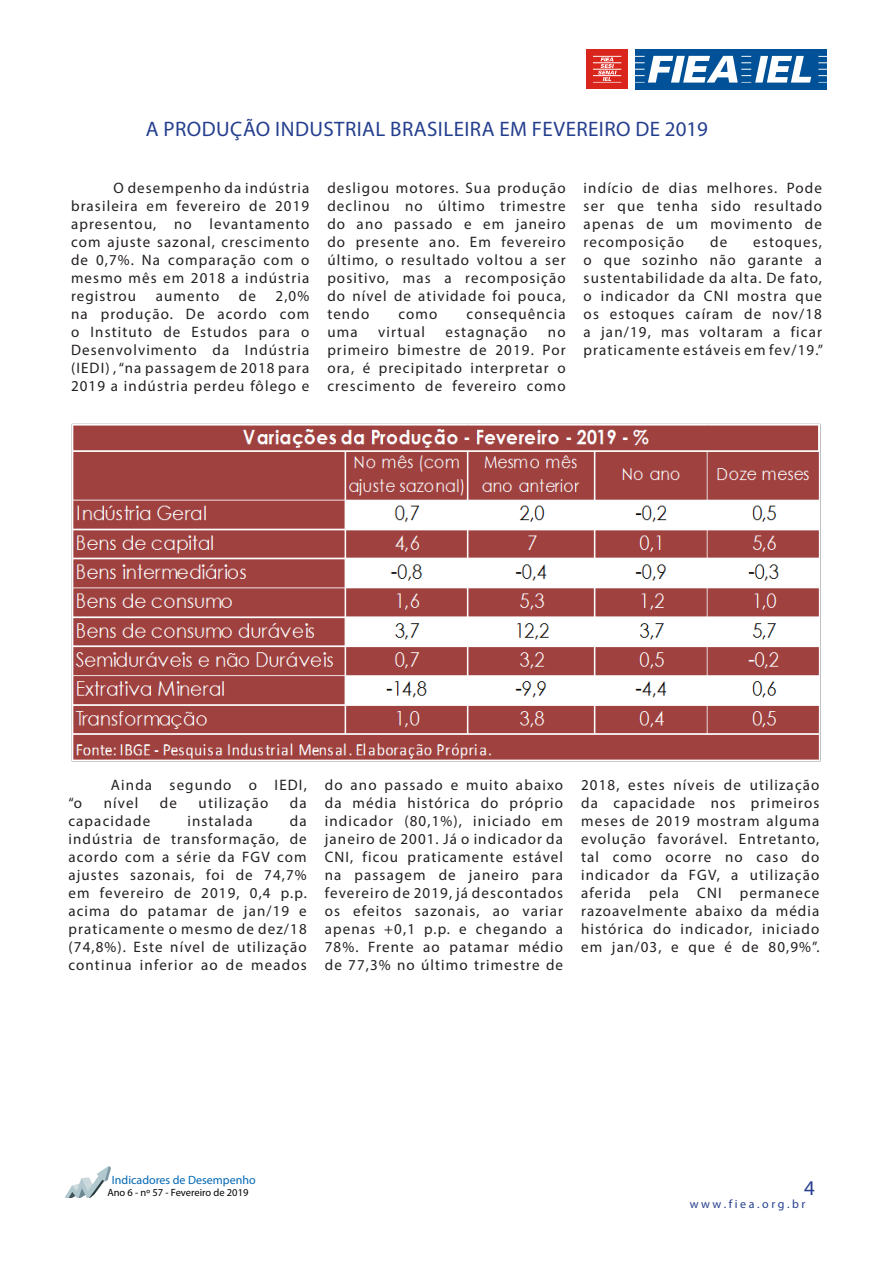
<style>
.page{position:relative;width:893px;height:1263px;background:#fff}
.page>*{position:absolute;margin:0;border:0;box-sizing:border-box;transform-origin:0 0}
.t1{font:21px "Myriad Pro";letter-spacing:.02em;color:#253f8e}
.t2{font:15.15px/18px "Myriad Pro";letter-spacing:.075em;color:#231f20;text-align:justify}
.t3{font:12px "Myriad Pro";color:#0166b3}
.t4{font:12px "Myriad Pro";color:#253f8e}
.t5{font:10.5px "Myriad Pro";color:#000}
</style>
<div class="page">
<img style="left:66px;top:1166px;width:44px;height:31px">
<div style="left:747px;top:49px;width:80px;height:40px;background:#005197"></div>
<svg style="left:818px;top:69px;width:9px;height:7px"></svg>
<svg style="left:818px;top:56px;width:9px;height:7px"></svg>
<div style="left:635px;top:49px;width:116px;height:40px;background:#005197"></div>
<div style="left:586px;top:49px;width:42px;height:40px;background:#da251d"></div>
<svg style="left:593px;top:56px;width:28px;height:27px"></svg>
<svg style="left:635px;top:56px;width:176px;height:27px"></svg>
<img style="left:71px;top:423px;width:750px;height:339px">
<p class="t1" style="left:146px;top:116px;width:564px">A PRODUÇÃO INDUSTRIAL BRASILEIRA EM FEVEREIRO DE 2019</p>
<p class="t2" style="left:71px;top:178px;width:240px;text-indent:43px">O desempenho da indústria brasileira em fevereiro de 2019 apresentou, no levantamento com ajuste sazonal, crescimento de 0,7%. Na comparação com o mesmo mês em 2018 a indústria registrou</p>
<p class="t2" style="left:156px;top:286px;width:65px">aumento</p>
<p class="t2" style="left:239px;top:286px;width:19px">de</p>
<p class="t2" style="left:71px;top:286px;width:240px;text-indent:205px">2,0% na produção. De acordo com o Instituto de Estudos para o Desenvolvimento da Indústria (IEDI) , “na passagem de 2018 para 2019 a indústria perdeu fôlego e</p>
<p class="t2" style="left:327px;top:178px;width:240px">desligou motores. Sua produção declinou no último trimestre do ano passado e em janeiro do presente ano. Em fevereiro último, o resultado voltou a ser positivo, mas a recomposição do nível de atividade foi pouca, tendo</p>
<p class="t2" style="left:398px;top:304px;width:40px">como</p>
<p class="t2" style="left:467px;top:304px;width:101px">consequência</p>
<p class="t2" style="left:327px;top:322px;width:32px">uma</p>
<p class="t2" style="left:378px;top:322px;width:48px">virtual</p>
<p class="t2" style="left:446px;top:322px;width:83px">estagnação</p>
<p class="t2" style="left:327px;top:322px;width:240px;text-indent:221px">no primeiro bimestre de 2019. Por ora, é precipitado interpretar o crescimento de fevereiro como</p>
<p class="t2" style="left:584px;top:178px;width:240px">indício de dias melhores. Pode ser que tenha sido resultado apenas de um movimento de recomposição</p>
<p class="t2" style="left:710px;top:232px;width:19px">de</p>
<p class="t2" style="left:584px;top:232px;width:241px;text-indent:170px">estoques, o que sozinho não garante a sustentabilidade da alta. De fato, o indicador da CNI mostra que os estoques caíram de nov/18 a jan/19, mas voltaram a ficar praticamente estáveis em fev/19.”</p>
<p class="t2" style="left:111px;top:775px;width:197px">Ainda segundo o IEDI,</p>
<p class="t2" style="left:68px;top:793px;width:15px">“o</p>
<p class="t2" style="left:104px;top:793px;width:36px">nível</p>
<p class="t2" style="left:160px;top:793px;width:19px">de</p>
<p class="t2" style="left:199px;top:793px;width:71px">utilização</p>
<p class="t2" style="left:290px;top:793px;width:18px">da</p>
<p class="t2" style="left:68px;top:811px;width:83px">capacidade</p>
<p class="t2" style="left:187px;top:811px;width:67px">instalada</p>
<p class="t2" style="left:68px;top:811px;width:240px;text-indent:221px">da indústria de transformação, de acordo com a série da FGV com ajustes sazonais, foi de 74,7% em fevereiro de 2019, 0,4 p.p. acima do patamar de jan/19 e praticamente o mesmo de dez/18 (74,8%). Este nível de utilização continua inferior ao de meados</p>
<p class="t2" style="left:325px;top:775px;width:240px">do ano passado e muito abaixo da média histórica do próprio indicador (80,1%), iniciado em janeiro de 2001. Já o indicador da CNI, ficou praticamente estável na passagem de janeiro para fevereiro de 2019, já descontados os efeitos sazonais, ao variar apenas +0,1 p.p. e chegando a 78%. Frente ao patamar médio de 77,3% no último trimestre de</p>
<p class="t2" style="left:581px;top:775px;width:240px">2018, estes níveis de utilização da capacidade nos primeiros meses de 2019 mostram alguma evolução favorável. Entretanto, tal como ocorre no caso do indicador da FGV, a utilização aferida pela CNI permanece razoavelmente abaixo da média histórica do indicador, iniciado em jan/03, e que é de 80,9%”.</p>
<p class="t3" style="left:112px;top:1173px;width:145px">Indicadores de Desempenho</p>
<p class="t5" style="left:107px;top:1186px;width:143px">Ano 6 - nº 57 - Fevereiro de 2019</p>
<h1 class="t1" style="left:804px;top:1175px;width:12px">4</h1>
<p class="t4" style="left:690px;top:1196px;width:117px">w w w . f i e a . o r g . b r</p>
</div>
